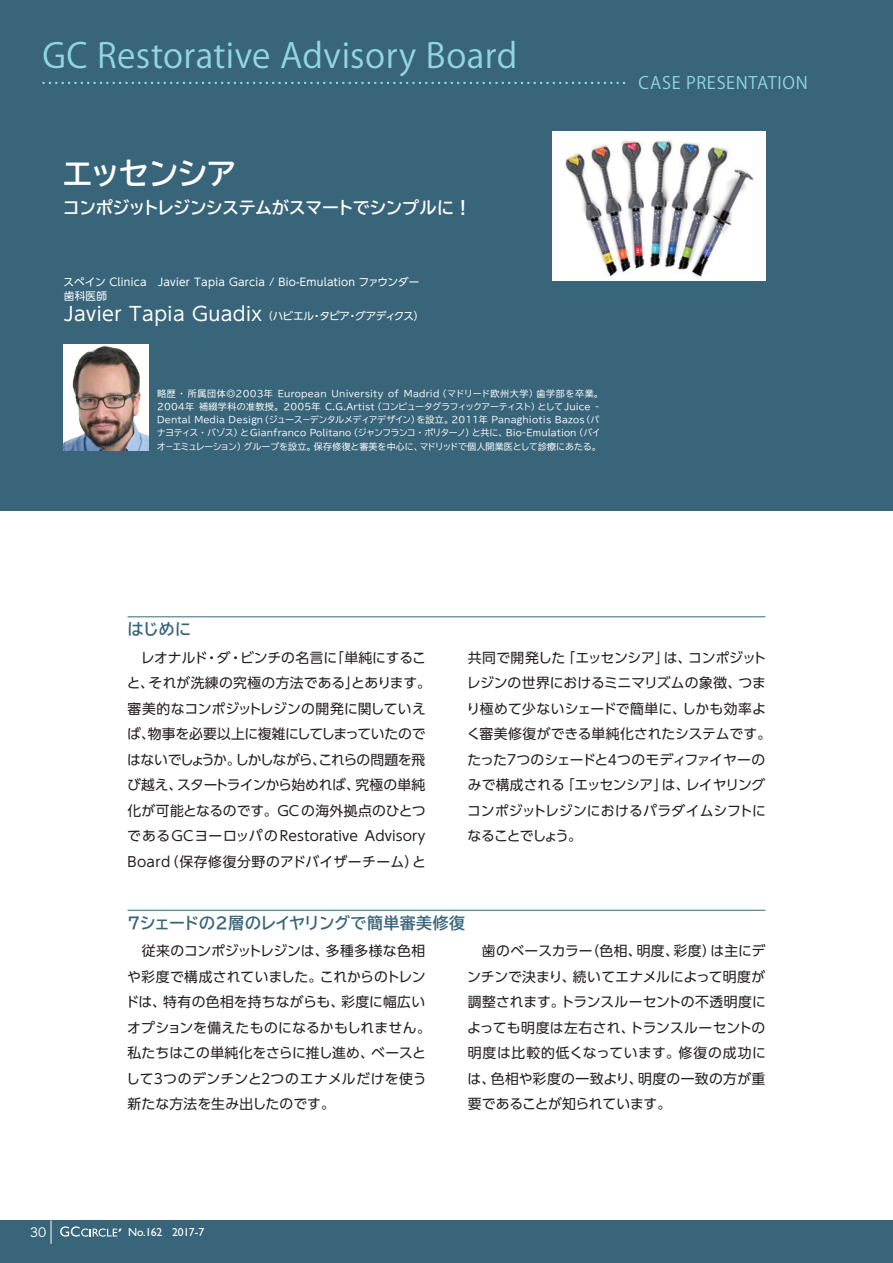
<style>
.page{position:relative;width:893px;height:1263px;background:#fff}
.page>*{position:absolute;margin:0;border:0;box-sizing:border-box;transform-origin:0 0}
.t1{font:34.05px "Koz Go Pr 6 N";letter-spacing:.015em;color:#91d6e3}
.t2{font:700 30.9px "TBUD Go Std";letter-spacing:-.075em;color:#fff}
.t3{font:19.2px "UD Shin Go Pr 6 N";letter-spacing:.025em;color:#fff}
.t4{font:700 16.95px "TBUD Go Std";letter-spacing:-.025em;color:#fff}
.t5{font:16.95px "Koz Go Pr 6 N";letter-spacing:.045em;color:#91d6e3}
.t6{font:700 15.9px "TBUD Go Std";letter-spacing:.005em;color:#39657a}
.t7{font:13.8px/25.5px "UD Shin Go Pr 6 N";letter-spacing:.005em;color:#231f20}
.t8{font:13.35px "Copperplate Gothic Std 29 AB";color:#fff}
.t9{font:11.7px "Gill Sans Std";letter-spacing:-.02em;color:#fff}
.t10{font:10.65px/13.8px "UD Shin Go Pr 6 N";letter-spacing:.025em;color:#fff}
.t11{font:9px/13.4px "TBUD Go Std";letter-spacing:.01em;color:#fff}
.s1{font-size:10.65px}
.s2{font-family:"UD Shin Go Pr 6 N"}
</style>
<div class="page">
<div style="left:0;top:1220px;width:893px;height:43px;background:#39657a"></div>
<div style="left:0;top:0;width:893px;height:510px;background:#39657a"></div>
<svg style="left:43px;top:82px;width:582px;height:2px"></svg>
<hr style="left:128px;top:616px;width:637px;height:1px;background:#39657a">
<hr style="left:128px;top:910px;width:637px;height:1px;background:#39657a">
<img style="left:553px;top:132px;width:212px;height:149px">
<img style="left:64px;top:344px;width:85px;height:107px">
<svg style="left:51px;top:1220px;width:1px;height:24px"></svg>
<svg style="left:60px;top:1226px;width:62px;height:10px"></svg>
<h1 class="t1" style="left:43px;top:37px;width:476px">GC Restorative Advisory Board</h1>
<h2 class="t2" style="left:62px;top:148px;width:176px">エッセンシア</h2>
<p class="t4" style="left:63px;top:194px;width:410px">コンポジットレジンシステムがスマートでシンプルに！</p>
<p class="t10" style="left:64px;top:274px;width:357px">スペイン Clinica　Javier Tapia Garcia / Bio-Emulation ファウンダー歯科医師</p>
<h3 class="t3" style="left:64px;top:298px;width:362px">Javier Tapia Guadix <span class="s1">（ハビエル・タピア・グアディクス）</span></h3>
<p class="t11" style="left:157px;top:386px;width:448px">略歴・所属団体◎2003年 European University of Madrid（マドリード欧州大学）歯学部を卒業。2004年 補綴学科の准教授。2005年 C.G.Artist（コンピュータグラフィックアーティスト）として Juice - Dental Media Desi<span class="s2">g</span>n（ジュース−デンタルメディアデザイン）を設立。2011年 Pana<span class="s2">g</span>hiotis Bazos（パナヨティス・バゾス）とGianfranco Politano（ジャンフランコ・ポリターノ）と共に、Bio-Emulation（バイオ−エミュレーション）グループを設立。保存修復と審美を中心に、マドリッドで個人開業医として診療にあたる。</p>
<p class="t5" style="left:639px;top:74px;width:171px">CASE PRESENTATION</p>
<p class="t6" style="left:128px;top:616px;width:65px">はじめに</p>
<p class="t7" style="left:127px;top:644px;width:306px">　レオナルド・ダ・ビンチの名言に「単純にすること、それが洗練の究極の方法である」とあります。審美的なコンポジットレジンの開発に関していえば、物事を必要以上に複雑にしてしまっていたのではないでしょうか。しかしながら、これらの問題を飛び越え、スタートラインから始めれば、究極の単純化が可能となるのです。GCの海外拠点のひとつであるGCヨーロッパのRestorative Advisory<br>Board（保存修復分野のアドバイザーチーム）と</p>
<p class="t7" style="left:467px;top:644px;width:306px">共同で開発した「エッセンシア」は、コンポジットレジンの世界におけるミニマリズムの象徴、つまり極めて少ないシェードで簡単に、しかも効率よく審美修復ができる単純化されたシステムです。たった7つのシェードと4つのモディファイヤーのみで構成される「エッセンシア」は、レイヤリングコンポジットレジンにおけるパラダイムシフトになることでしょう。</p>
<p class="t6" style="left:128px;top:909px;width:339px">7シェードの2層のレイヤリングで簡単審美修復</p>
<p class="t7" style="left:125px;top:938px;width:307px">　従来のコンポジットレジンは、多種多様な色相や彩度で構成されていました。これからのトレンドは、特有の色相を持ちながらも、彩度に幅広いオプションを備えたものになるかもしれません。私たちはこの単純化をさらに推し進め、ベースとして3つのデンチンと2つのエナメルだけを使う新たな方法を生み出したのです。</p>
<p class="t7" style="left:467px;top:938px;width:300px;text-align:justify">　歯のベースカラー（色相、明度、彩度）は主にデンチンで決まり、続いてエナメルによって明度が調整されます。トランスルーセントの不透明度によっても明度は左右され、トランスルーセントの明度は比較的低くなっています。修復の成功には、色相や彩度の一致より、明度の一致の方が重要であることが知られています。</p>
<p class="t8" style="left:30px;top:1224px;width:18px">30</p>
<p class="t9" style="left:128px;top:1226px;width:78px">No.162 2017-7</p>
</div>
